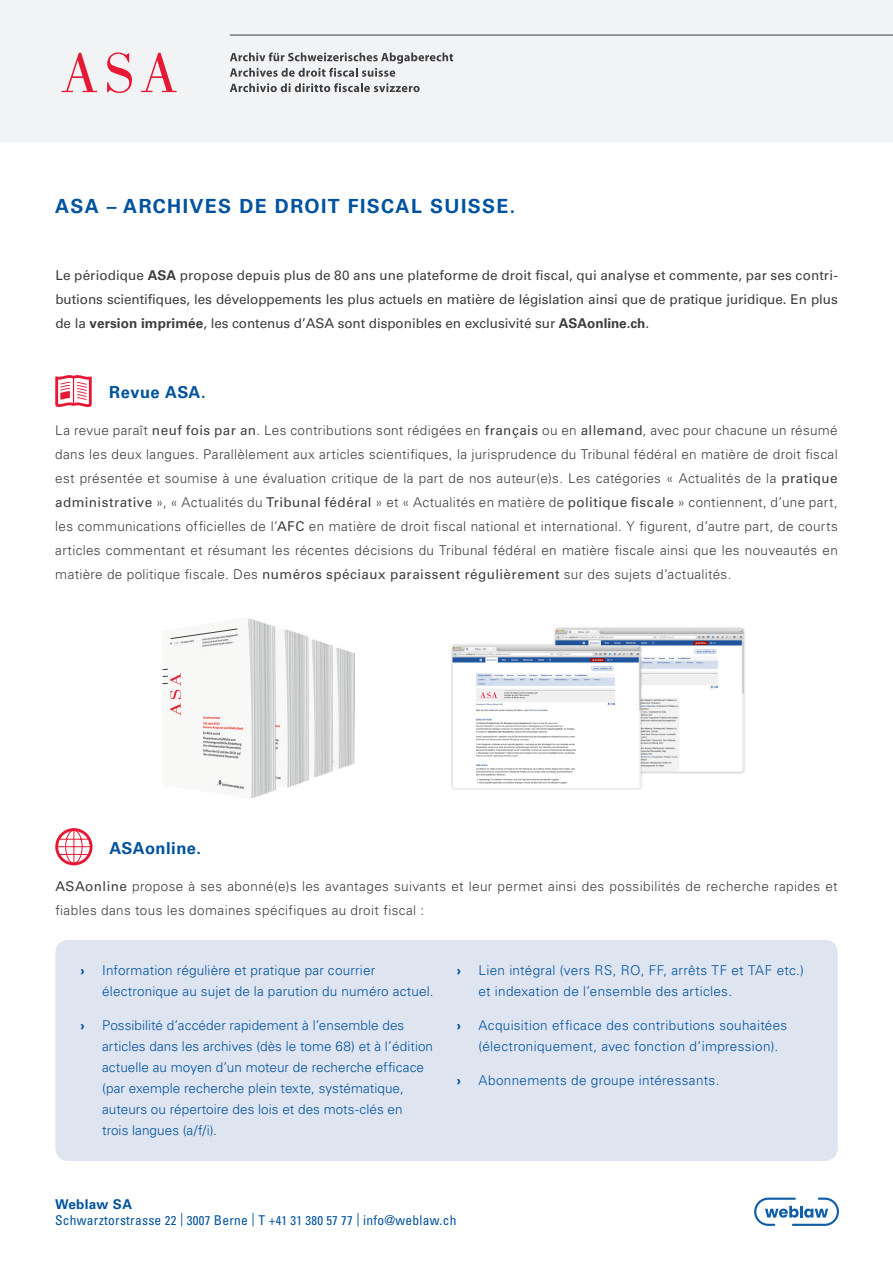
<style>
.page{position:relative;width:893px;height:1263px;background:#fff}
.page>*{position:absolute;margin:0;border:0;box-sizing:border-box;transform-origin:0 0}
.t1{font:700 19.5px "Univers LT Std";letter-spacing:.07em;color:#01539e}
.t2{font:700 16.5px "Univers LT Std";letter-spacing:.03em;color:#01539e}
.t3{font:300 13.5px/24px "Univers LT Std";letter-spacing:.025em;color:#3e3e3f}
.t4{font:300 13.5px/21px "Univers LT Std";letter-spacing:.01em;color:#01539e}
.t5{font:13.5px/24px "Univers LT Std";letter-spacing:-.005em;color:#3e3e3f;text-align:justify}
.t6{font:condensed 13.5px/16.2px "Univers LT Std";letter-spacing:.02em;color:#01539e}
.t7{font:700 13.5px "Univers LT Std";color:#01539e}
.s1{font-weight:700}
.s2{font-weight:400}
.s3{font-weight:700;font-stretch:normal}
.s4{font-size:12.75px}
</style>
<div class="page">
<div style="left:0;top:0;width:893px;height:142px;background:#f2f3f4"></div>
<svg style="left:62px;top:53px;width:35px;height:39px"></svg>
<svg style="left:107px;top:52px;width:25px;height:41px"></svg>
<svg style="left:141px;top:53px;width:36px;height:39px"></svg>
<hr style="left:230px;top:35px;width:663px;height:1px;background:#3e3e3f">
<svg style="left:230px;top:52px;width:223px;height:25px"></svg>
<svg style="left:230px;top:83px;width:190px;height:9px"></svg>
<div style="left:55px;top:940px;width:783px;height:221px;background:#dfe4f1;border-radius:13px"></div>
<svg style="left:55px;top:375px;width:37px;height:32px"></svg>
<svg style="left:56px;top:829px;width:34px;height:35px"></svg>
<div style="left:55px;top:828px;width:38px;height:37px;border:3px solid #e51836;border-radius:50%"></div>
<hr style="left:73px;top:829px;width:1px;height:35px;background:#e51836">
<hr style="left:57px;top:846px;width:34px;height:1px;background:#e51836">
<div style="left:553px;top:626px;width:193px;height:148px;background:#231f20;opacity:.3"></div>
<img style="left:555px;top:629px;width:188px;height:143px">
<div style="left:450px;top:643px;width:193px;height:148px;background:#231f20;opacity:.3"></div>
<img style="left:453px;top:645px;width:188px;height:143px">
<img style="left:163px;top:618px;width:191px;height:180px">
<svg style="left:170px;top:629px;width:68px;height:10px"></svg>
<svg style="left:754px;top:1197px;width:85px;height:29px"></svg>
<h1 class="t1" style="left:55px;top:195px;width:461px">ASA – ARCHIVES DE DROIT FISCAL SUISSE.</h1>
<p class="t5" style="left:55px;top:263px;width:784px">Le périodique <span class="s1">ASA</span> propose depuis plus de 80 ans une plateforme de droit fiscal, qui analyse et commente, par ses contri&shy;butions scientifiques, les développements les plus actuels en matière de législation ainsi que de pratique juridique. En plus de la <span class="s1">version imprimée</span>, les contenus d’ASA sont disponibles en exclusivité sur <span class="s1">ASAonline.ch</span>.</p>
<p class="t2" style="left:109px;top:383px;width:98px">Revue ASA.</p>
<p class="t3" style="left:55px;top:418px;width:784px;text-align:justify">La revue paraît <span class="s2">neuf fois par an</span>. Les contributions sont rédigées en <span class="s2">français</span> ou en <span class="s2">allemand</span>, avec pour chacune un résumé dans les deux langues. Parallèlement aux articles scientifiques, la jurisprudence du Tribunal fédéral en matière de droit fiscal est présentée et soumise à une évaluation critique de la part de nos auteur(e)s. Les catégories « Actualités de la <span class="s2">pratique administrative</span> », « Actualités du <span class="s2">Tribunal fédéral</span> » et « Actualités en matière de <span class="s2">politique fiscale</span> » contiennent, d’une part, les communications officielles de l’<span class="s2">AFC</span> en matière de droit fiscal national et international. Y figurent, d’autre part, de courts articles commentant et résumant les récentes décisions du Tribunal fédéral en matière fiscale ainsi que les nouveautés en matière de politique fiscale. Des <span class="s2">numéros spéciaux paraissent régulièrement</span> sur des sujets d’actualités.</p>
<p class="t2" style="left:109px;top:839px;width:93px">ASAonline.</p>
<p class="t3" style="left:55px;top:874px;width:784px"><span class="s2">ASAonline</span> propose à ses abonné(e)s les avantages suivants et leur permet ainsi des possibilités de recherche rapides et fiables dans tous les domaines spécifiques au droit fiscal :</p>
<p class="t7" style="left:81px;top:962px;width:5px">›</p>
<p class="t4" style="left:102px;top:960px;width:333px">Information régulière et pratique par courrier électronique au sujet de la parution du numéro actuel.</p>
<p class="t7" style="left:81px;top:1017px;width:5px">›</p>
<p class="t4" style="left:102px;top:1015px;width:332px">Possibilité d’accéder rapidement à l’ensemble des articles dans les archives (dès le tome 68) et à l’édition actuelle au moyen d’un moteur de recherche efficace (par exemple recherche plein texte, systématique, auteurs ou répertoire des lois et des mots-clés en<br>trois langues (a/f/i).</p>
<p class="t7" style="left:457px;top:962px;width:5px">›</p>
<p class="t4" style="left:478px;top:960px;width:327px">Lien intégral (vers RS, RO, FF, arrêts TF et TAF etc.) et indexation de l’ensemble des articles.</p>
<p class="t7" style="left:457px;top:1017px;width:5px">›</p>
<p class="t4" style="left:478px;top:1015px;width:310px">Acquisition efficace des contributions souhaitées (électroniquement, avec fonction d’impression).</p>
<p class="t7" style="left:457px;top:1072px;width:5px">›</p>
<p class="t4" style="left:478px;top:1069px;width:242px">Abonnements de groupe intéressants.</p>
<p class="t6" style="left:55px;top:1195px;width:403px"><span class="s3">Weblaw SA<br></span>Schwarztorstrasse <span class="s4">22</span> | <span class="s4">3007</span> Berne | T +<span class="s4">41 31 380 57 77</span> | info@weblaw.ch</p>
</div>
